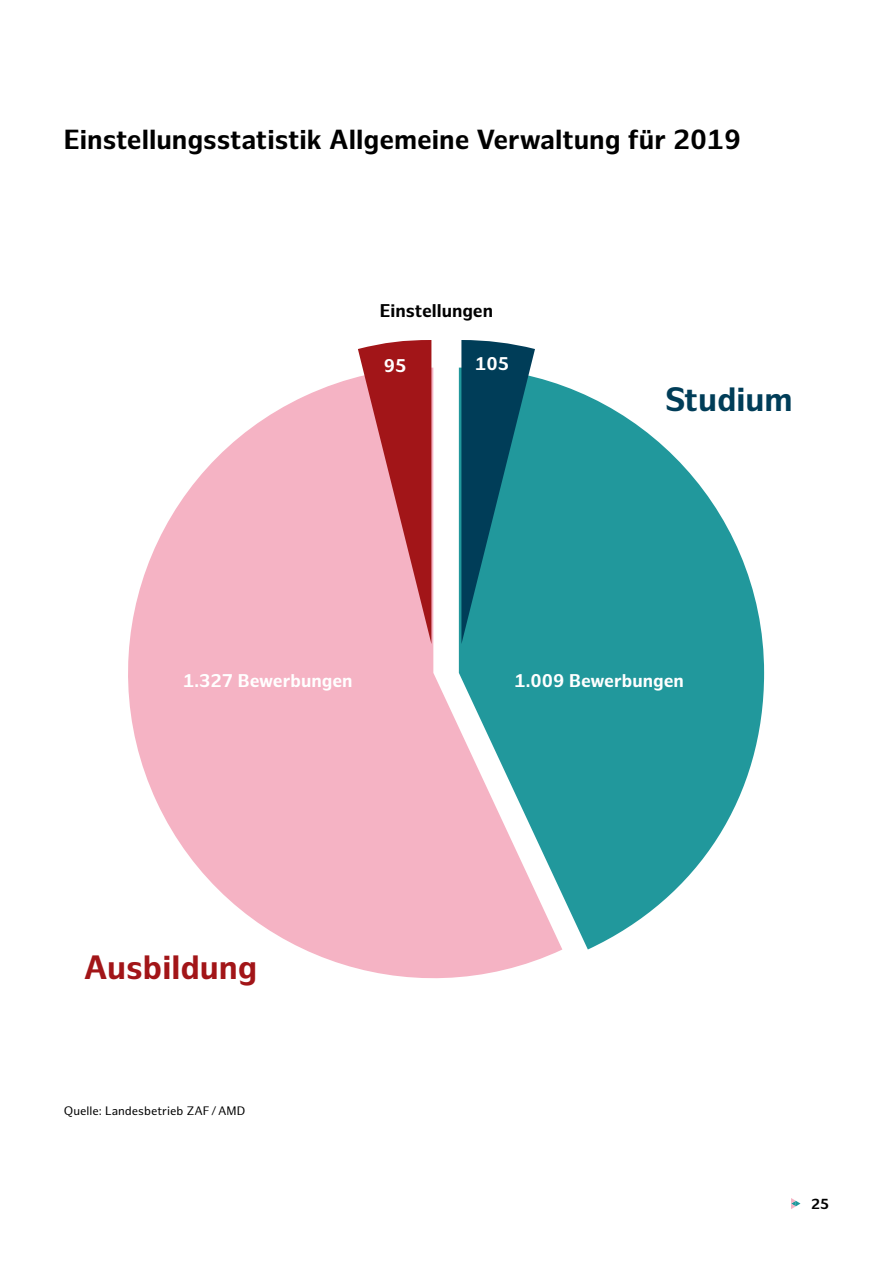
<style>
.page{position:relative;width:893px;height:1263px;background:#fff}
.page>*{position:absolute;margin:0;border:0;box-sizing:border-box;transform-origin:0 0}
.t1{font:700 33px "Hamburg Sans";color:#a21518}
.t2{font:700 33px "Hamburg Sans";color:#003d58}
.t3{font:700 27px "Hamburg Sans";color:#000}
.t4{font:700 18px "Hamburg Sans";color:#fff}
.t5{font:700 18px "Hamburg Sans";color:#000}
.t6{font:700 14.25px "Hamburg Sans";color:#000}
.t7{font:12px "Hamburg Sans";color:#000}
</style>
<div class="page">
<svg style="left:791px;top:1198px;width:9px;height:11px"></svg>
<svg style="left:562px;top:385px;width:202px;height:564px;fill:#21989c"></svg>
<svg style="left:461px;top:340px;width:74px;height:28px;background:#22576e"></svg>
<svg style="left:128px;top:368px;width:434px;height:611px;fill:#f5b3c4"></svg>
<svg style="left:358px;top:340px;width:73px;height:304px;background:#cb646e"></svg>
<p class="t3" style="left:64px;top:123px;width:679px">Einstellungsstatistik Allgemeine Verwaltung für 2019</p>
<p class="t5" style="left:380px;top:301px;width:115px">Einstellungen</p>
<p class="t4" style="left:384px;top:355px;width:24px">95</p>
<p class="t4" style="left:475px;top:353px;width:35px">105</p>
<p class="t2" style="left:665px;top:380px;width:129px">Studium</p>
<p class="t4" style="left:183px;top:670px;width:171px">1.327 Bewerbungen</p>
<p class="t4" style="left:514px;top:670px;width:171px">1.009 Bewerbungen</p>
<p class="t1" style="left:84px;top:948px;width:175px">Ausbildung</p>
<p class="t7" style="left:64px;top:1103px;width:183px">Quelle: Landesbetrieb ZAF/AMD</p>
<p class="t6" style="left:811px;top:1196px;width:19px">25</p>
</div>
